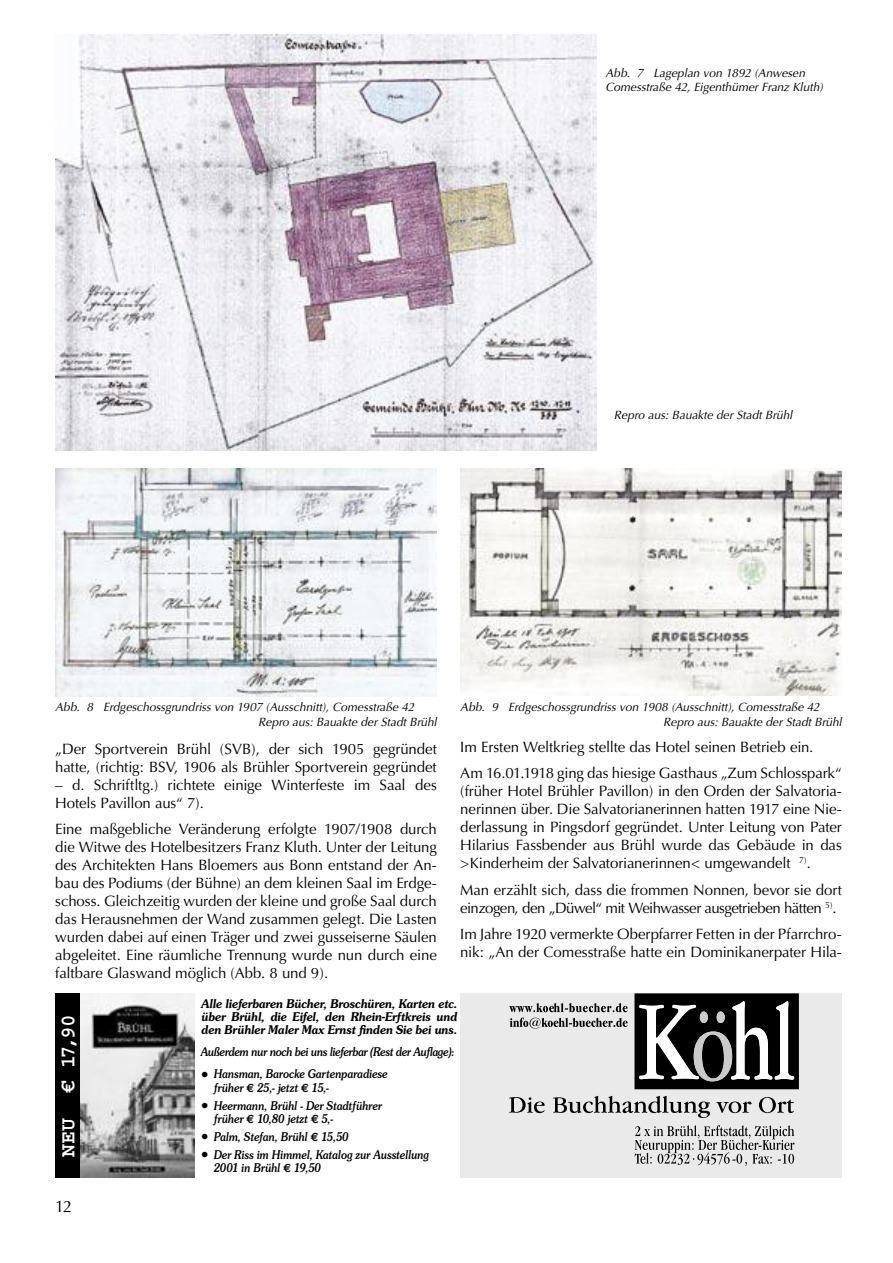
<style>
.page{position:relative;width:893px;height:1263px;background:#fff}
.page>*{position:absolute;margin:0;border:0;box-sizing:border-box;transform-origin:0 0}
.t1{font:700 21px "Courier Std";letter-spacing:-.03em;color:#fff}
.t2{font:16.5px "Optima";color:#000}
.t3{font:15px/18px "Optima";letter-spacing:-.01em;color:#000}
.t4{font:italic 12px/14.4px "Optima";letter-spacing:-.005em;color:#000}
.t5{font:italic 500 12px/13.5px "Souvenir";letter-spacing:-.03em;color:#000;scale:.85 1}
.t6{font:italic 600 12px/12.8px "Souvenir";letter-spacing:-.035em;color:#000;text-align:justify;scale:.9 1}
.s1{font-size:15px}
.s2{font-family:"Euro Sans";font-weight:700;font-style:normal}
</style>
<div class="page">
<img style="left:55px;top:34px;width:541px;height:417px">
<img style="left:55px;top:468px;width:382px;height:228px">
<img style="left:460px;top:469px;width:382px;height:227px">
<div style="left:55px;top:993px;width:26px;height:185px;background:#000"></div>
<img style="left:81px;top:993px;width:114px;height:185px">
<div style="left:460px;top:993px;width:382px;height:185px;background:#eaeaea"></div>
<svg style="left:509px;top:1097px;width:36px;height:16px"></svg>
<svg style="left:553px;top:1096px;width:157px;height:22px"></svg>
<svg style="left:716px;top:1101px;width:35px;height:12px"></svg>
<svg style="left:759px;top:1097px;width:35px;height:16px"></svg>
<svg style="left:509px;top:1003px;width:119px;height:25px"></svg>
<svg style="left:634px;top:993px;width:165px;height:96px;background:#4b4b4b"></svg>
<svg style="left:635px;top:1125px;width:159px;height:41px"></svg>
<p class="t4" style="left:605px;top:66px;width:219px">Abb. 7 Lageplan von 1892 (Anwesen<br>Comesstraße 42, Eigenthümer Franz Kluth)</p>
<p class="t4" style="left:614px;top:408px;width:180px">Repro aus: Bauakte der Stadt Brühl</p>
<p class="t4" style="left:258px;top:700px;width:180px;text-indent:-203px">Abb. 8 Erdgeschossgrundriss von 1907 (Ausschnitt), Comesstraße 42<br>Repro aus: Bauakte der Stadt Brühl</p>
<p class="t4" style="left:663px;top:700px;width:180px;text-indent:-203px">Abb. 9 Erdgeschossgrundriss von 1908 (Ausschnitt), Comesstraße 42<br>Repro aus: Bauakte der Stadt Brühl</p>
<p class="t3" style="left:460px;top:734px;width:383px;line-height:26.5px">Im Ersten Weltkrieg stellte das Hotel seinen Betrieb ein.<br>Am 16.01.1918 ging das hiesige Gasthaus „Zum Schlosspark“</p>
<p class="t3" style="left:460px;top:782px;width:383px;text-align:justify">(früher Hotel Brühler Pavillon) in den Orden der Salvatoria&shy;nerinnen über. Die Salvatorianerinnen hatten 1917 eine Nie&shy;derlassung in Pingsdorf gegründet. Unter Leitung von Pater Hilarius Fassbender aus Brühl wurde das Gebäude in das &gt;Kinderheim der Salvatorianerinnen&lt; umgewandelt <sup>7)</sup>.</p>
<p class="t3" style="left:460px;top:881px;width:383px">Man erzählt sich, dass die frommen Nonnen, bevor sie dort einzogen, den „Düwel“ mit Weihwasser ausgetrieben hätten <sup>5)</sup>.</p>
<p class="t3" style="left:460px;top:925px;width:383px">Im Jahre 1920 vermerkte Oberpfarrer Fetten in der Pfarrchro&shy;nik: „An der Comesstraße hatte ein Dominikanerpater Hila-</p>
<p class="t3" style="left:55px;top:740px;width:383px">„Der Sportverein Brühl (SVB), der sich 1905 gegründet hatte, (richtig: BSV, 1906 als Brühler Sportverein gegründet</p>
<p class="t3" style="left:55px;top:776px;width:383px">– d. Schriftltg.) richtete einige Winterfeste im Saal des<br>Hotels Pavillon aus“ 7).</p>
<p class="t3" style="left:55px;top:820px;width:383px;text-align:justify">Eine maßgebliche Veränderung erfolgte 1907/1908 durch die Witwe des Hotelbesitzers Franz Kluth. Unter der Leitung des Architekten Hans Bloemers aus Bonn entstand der An&shy;bau des Podiums (der Bühne) an dem kleinen Saal im Erdge&shy;schoss. Gleichzeitig wurden der kleine und große Saal durch das Herausnehmen der Wand zusammen gelegt. Die Lasten wurden dabei auf einen Träger und zwei gusseiserne Säulen abgeleitet. Eine räumliche Trennung wurde nun durch eine faltbare Glaswand möglich (Abb. 8 und 9).</p>
<h1 class="t1" style="left:57px;top:1156px;width:143px;rotate:-90deg">NEU € 17,90</h1>
<p class="t2" style="left:55px;top:1197px;width:19px">12</p>
<p class="t6" style="left:201px;top:997px;width:286px">Alle lieferbaren Bücher, Broschüren, Karten etc. über Brühl, die Eifel, den Rhein-Erftkreis und den Brühler Maler Max Ernst finden Sie bei uns.</p>
<p class="t5" style="left:201px;top:1045px;width:300px">Außerdem nur noch bei uns lieferbar (Rest der Auflage):</p>
<p class="t5" style="left:214px;top:1067px;width:206px;text-indent:-13px"><span class="s1">•</span> Hansman, Barocke Gartenparadiese früher <span class="s2">E</span> 25,- jetzt <span class="s2">E</span> 15,-</p>
<p class="t5" style="left:214px;top:1098px;width:200px;text-indent:-13px"><span class="s1">•</span> Heermann, Brühl - Der Stadtführer früher <span class="s2">E</span> 10,80 jetzt <span class="s2">E</span> 5,-</p>
<p class="t5" style="left:201px;top:1130px;width:175px"><span class="s1">•</span> Palm, Stefan, Brühl <span class="s2">E</span> 15,50</p>
<p class="t5" style="left:214px;top:1147px;width:255px;text-indent:-13px"><span class="s1">•</span> Der Riss im Himmel, Katalog zur Ausstellung<br>2001 in Brühl <span class="s2">E</span> 19,50</p>
</div>
